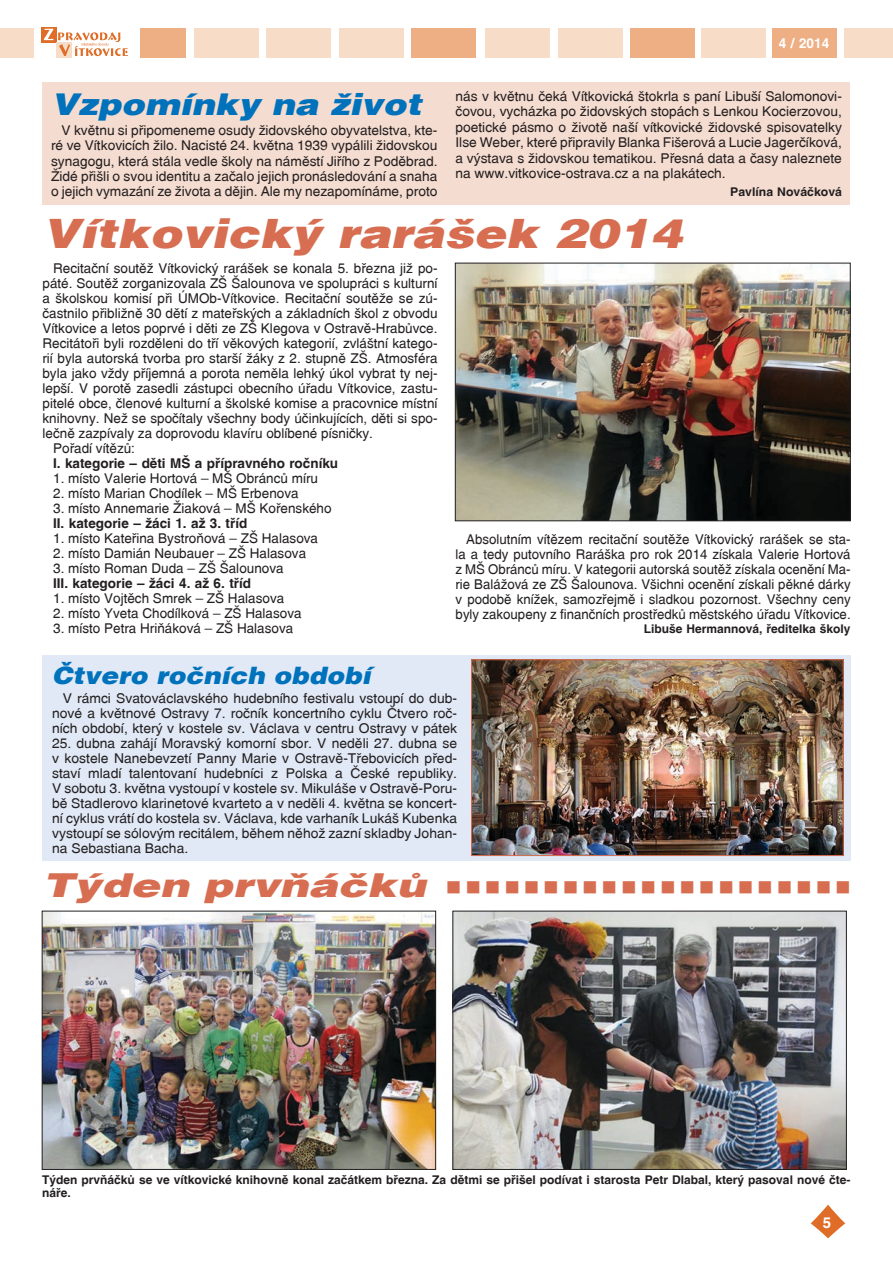
<style>
.page{position:relative;width:893px;height:1263px;background:#fff}
.page>*{position:absolute;margin:0;border:0;box-sizing:border-box;transform-origin:0 0}
.t1{font:italic 900 40.5px "Switzerland";color:#d76e51;scale:1.19 1}
.t2{font:italic 900 33px "Switzerland";color:#d76e51;scale:1.33 1}
.t3{font:italic 900 30px "Switzerland";color:#0072bc;scale:1.17 1}
.t4{font:italic 900 24px "Switzerland";color:#0072bc;scale:1.1 1}
.t5{font:21px "Wingdings";color:#d76e51}
.t6{font:700 15px "Switzerland";color:#fff}
.t7{font:13.5px/15px "Switzerland";color:#231f20;text-align:justify}
.t8{font:700 13.5px "Switzerland";color:#231f20}
.t9{font:700 13.5px "Switzerland";color:#fff}
.t10{font:700 12px/13.5px "Switzerland";color:#231f20}
</style>
<div class="page">
<div style="left:42px;top:655px;width:808px;height:205px;background:#e1e9f6"></div>
<div style="left:485px;top:28px;width:65px;height:29px;background:#f7dcc7"></div>
<div style="left:558px;top:28px;width:65px;height:29px;background:#f7dcc7"></div>
<div style="left:630px;top:28px;width:65px;height:29px;background:#eeaf84"></div>
<div style="left:266px;top:28px;width:65px;height:29px;background:#f7dcc7"></div>
<div style="left:339px;top:28px;width:65px;height:29px;background:#f7dcc7"></div>
<div style="left:194px;top:28px;width:64px;height:29px;background:#f7dcc7"></div>
<div style="left:141px;top:28px;width:45px;height:29px;background:#eeaf84"></div>
<div style="left:0;top:28px;width:34px;height:30px;background:#f7dcc7"></div>
<div style="left:411px;top:28px;width:65px;height:29px;background:#eeaf84"></div>
<div style="left:701px;top:28px;width:65px;height:29px;background:#f7dcc7"></div>
<div style="left:772px;top:28px;width:65px;height:29px;background:#eeaf84"></div>
<div style="left:844px;top:28px;width:49px;height:29px;background:#f7dcc7"></div>
<svg style="left:41px;top:27px;width:15px;height:15px"></svg>
<div style="left:57px;top:42px;width:15px;height:16px;background:#f7dcc7"></div>
<svg style="left:44px;top:29px;width:84px;height:27px"></svg>
<svg style="left:811px;top:1205px;width:34px;height:33px"></svg>
<div style="left:43px;top:82px;width:807px;height:123px;background:#f5dcd0"></div>
<img style="left:457px;top:265px;width:392px;height:254px">
<div style="left:455px;top:263px;width:396px;height:258px;border:1px solid #231f20"></div>
<img style="left:473px;top:661px;width:369px;height:193px">
<div style="left:471px;top:659px;width:373px;height:197px;border:1px solid #d76e51"></div>
<img style="left:454px;top:913px;width:391px;height:255px">
<div style="left:452px;top:911px;width:395px;height:259px;border:1px solid #231f20"></div>
<img style="left:44px;top:913px;width:390px;height:255px">
<div style="left:42px;top:911px;width:394px;height:259px;border:1px solid #231f20"></div>
<p class="t9" style="left:779px;top:35px;width:52px">4 / 2014</p>
<p class="t7" style="left:455px;top:89px;width:388px;line-height:15.5px">nás v květnu čeká Vítkovická štokrla s paní Libuší Salomonovi&shy;čovou, vycházka po židovských stopách s Lenkou Kocierzovou, poetické pásmo o životě naší vítkovické židovské spisovatelky Ilse Weber, které připravily Blanka Fišerová a Lucie Jagerčíková, a výstava s židovskou tematikou. Přesná data a časy naleznete na www.vitkovice-ostrava.cz a na plakátech.</p>
<p class="t10" style="left:730px;top:185px;width:113px">Pavlína Nováčková</p>
<h1 class="t1" style="left:43px;top:209px;width:539px">Vítkovický rarášek 2014</h1>
<p class="t7" style="left:53px;top:261px;width:386px">Recitační soutěž Vítkovický rarášek se konala 5. března již po-</p>
<p class="t7" style="left:42px;top:276px;width:397px">páté. Soutěž zorganizovala ZŠ Šalounova ve spolupráci s kulturní</p>
<p class="t7" style="left:42px;top:291px;width:397px">a školskou komisí při ÚMOb-Vítkovice. Recitační soutěže se zú-</p>
<p class="t7" style="left:43px;top:306px;width:397px">častnilo přibližně 30 dětí z mateřských a základních škol z obvodu</p>
<p class="t7" style="left:43px;top:321px;width:397px">Vítkovice a letos poprvé i děti ze ZŠ Klegova v Ostravě-Hrabůvce.</p>
<p class="t7" style="left:42px;top:336px;width:396px">Recitátoři byli rozděleni do tří věkových kategorií, zvláštní katego-</p>
<p class="t7" style="left:42px;top:351px;width:397px">rií byla autorská tvorba pro starší žáky z 2. stupně ZŠ. Atmosféra</p>
<p class="t7" style="left:42px;top:366px;width:397px">byla jako vždy příjemná a porota neměla lehký úkol vybrat ty nej-</p>
<p class="t7" style="left:42px;top:381px;width:397px">lepší. V porotě zasedli zástupci obecního úřadu Vítkovice, zastu-</p>
<p class="t7" style="left:42px;top:396px;width:397px">pitelé obce, členové kulturní a školské komise a pracovnice místní</p>
<p class="t7" style="left:43px;top:411px;width:397px">knihovny. Než se spočítaly všechny body účinkujících, děti si spo-</p>
<p class="t7" style="left:43px;top:426px;width:332px">lečně zazpívaly za doprovodu klavíru oblíbené písničky.</p>
<p class="t7" style="left:53px;top:441px;width:83px">Pořadí vítězů:</p>
<p class="t8" style="left:53px;top:455px;width:286px">I. kategorie – děti MŠ a přípravného ročníku</p>
<p class="t7" style="left:53px;top:471px;width:266px">1. místo Valerie Hortová – MŠ Obránců míru</p>
<p class="t7" style="left:53px;top:486px;width:247px">2. místo Marian Chodílek – MŠ Erbenova</p>
<p class="t7" style="left:53px;top:501px;width:280px">3. místo Annemarie Žiaková – MŠ Kořenského</p>
<p class="t8" style="left:53px;top:515px;width:196px">II. kategorie – žáci 1. až 3. tříd</p>
<p class="t7" style="left:53px;top:531px;width:266px">1. místo Kateřina Bystroňová – ZŠ Halasova</p>
<p class="t7" style="left:53px;top:546px;width:255px">2. místo Damián Neubauer – ZŠ Halasova</p>
<p class="t7" style="left:53px;top:561px;width:232px">3. místo Roman Duda – ZŠ Šalounova</p>
<p class="t8" style="left:53px;top:575px;width:199px">III. kategorie – žáci 4. až 6. tříd</p>
<p class="t7" style="left:53px;top:591px;width:233px">1. místo Vojtěch Smrek – ZŠ Halasova</p>
<p class="t7" style="left:53px;top:606px;width:250px">2. místo Yveta Chodílková – ZŠ Halasova</p>
<p class="t7" style="left:53px;top:621px;width:242px">3. místo Petra Hriňáková – ZŠ Halasova</p>
<h3 class="t3" style="left:51px;top:87px;width:318px">Vzpomínky na život</h3>
<p class="t7" style="left:51px;top:122px;width:388px;text-indent:11px">V květnu si připomeneme osudy židovského obyvatelstva, kte&shy;ré ve Vítkovicích žilo. Nacisté 24. května 1939 vypálili židovskou synagogu, která stála vedle školy na náměstí Jiřího z Poděbrad.<br>Židé přišli o svou identitu a začalo jejich pronásledování a snaha o jejich vymazání ze života a dějin. Ale my nezapomínáme, proto</p>
<p class="t7" style="left:456px;top:532px;width:397px;text-indent:11px">Absolutním vítězem recitační soutěže Vítkovický rarášek se sta&shy;la a tedy putovního Raráška pro rok 2014 získala Valerie Hortová z MŠ Obránců míru. V kategorii autorská soutěž získala ocenění Ma&shy;rie Balážová ze ZŠ Šalounova. Všichni ocenění získali pěkné dárky v podobě knížek, samozřejmě i sladkou pozornost. Všechny ceny byly zakoupeny z finančních prostředků městského úřadu Vítkovice.</p>
<p class="t10" style="left:644px;top:622px;width:208px">Libuše Hermannová, ředitelka školy</p>
<h3 class="t4" style="left:52px;top:661px;width:291px">Čtvero ročních období</h3>
<p class="t7" style="left:52px;top:690px;width:407px;text-indent:11px">V rámci Svatováclavského hudebního festivalu vstoupí do dub&shy;nové a květnové Ostravy 7. ročník koncertního cyklu Čtvero roč&shy;ních období, který v kostele sv. Václava v centru Ostravy v pátek</p>
<p class="t7" style="left:52px;top:735px;width:407px">25. dubna zahájí Moravský komorní sbor. V neděli 27. dubna se v kostele Nanebevzetí Panny Marie v Ostravě-Třebovicích před&shy;staví mladí talentovaní hudebníci z Polska a České republiky.<br>V sobotu 3. května vystoupí v kostele sv. Mikuláše v Ostravě-Poru&shy;bě Stadlerovo klarinetové kvarteto a v neděli 4. května se koncert&shy;ní cyklus vrátí do kostela sv. Václava, kde varhaník Lukáš Kubenka vystoupí se sólovým recitálem, během něhož zazní skladby Johan&shy;na Sebastiana Bacha.</p>
<h2 class="t2" style="left:43px;top:866px;width:290px">Týden prvňáčků</h2>
<h3 class="t5" style="left:446px;top:876px;width:406px">■■■■■■■■■■■■■■■■■■■■■</h3>
<p class="t10" style="left:42px;top:1172px;width:810px">Týden prvňáčků se ve vítkovické knihovně konal začátkem března. Za dětmi se přišel podívat i starosta Petr Dlabal, který pasoval nové čte&shy;náře.</p>
<p class="t6" style="left:823px;top:1213px;width:10px">5</p>
</div>
